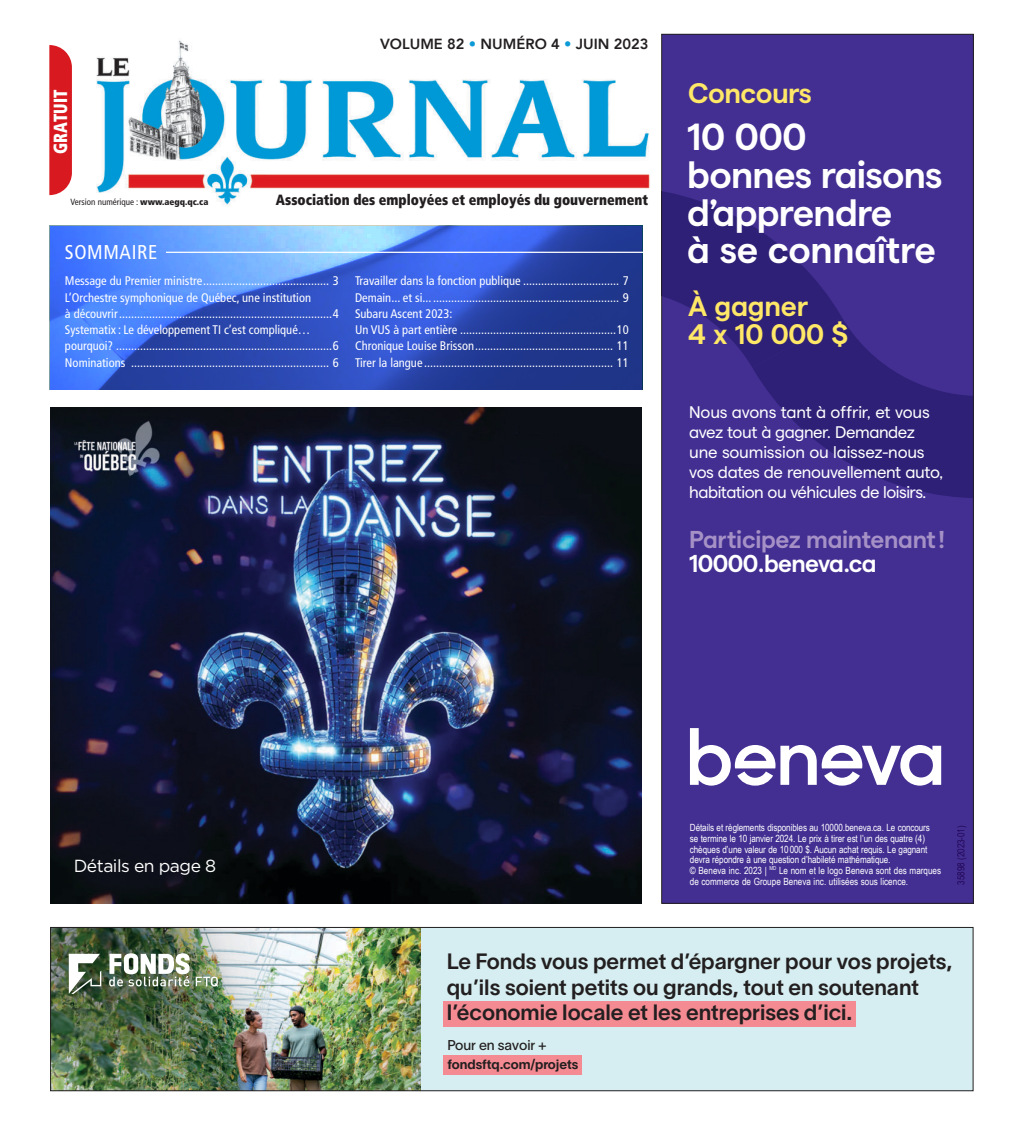
<style>
.page{position:relative;width:1024px;height:1125px;background:#fff}
.page>*{position:absolute;margin:0;border:0;box-sizing:border-box;transform-origin:0 0}
.t1{font:700 37.75px/37.8px "Matter Beneva Semi";letter-spacing:-.02em;color:#fff}
.t2{font:700 28.25px/28.2px "Matter Beneva Semi";letter-spacing:-.01em;color:#ffe767}
.t3{font:700 24.38px "Matter Beneva Semi";letter-spacing:-.015em;color:#a591c5}
.t4{font:700 24.38px "Matter Beneva Semi";letter-spacing:-.025em;color:#fff}
.t5{font:21.75px/25.8px "Lausanne 600";color:#231f20}
.t6{font:condensed 20px "Frutiger";letter-spacing:.03em;color:#fff}
.t7{font:900 condensed 19px "Frutiger";letter-spacing:.015em;color:#fff;scale:.85 1}
.t8{font:17.5px "Gotham";letter-spacing:-.03em;color:#fff}
.t9{font:16.75px/19.9px "Matter Beneva Regular";letter-spacing:-.025em;color:#fff}
.t10{font:900 condensed 14.88px "Frutiger";color:#231f20;scale:.93 1}
.t11{font:800 14.62px "Avenir";color:#231f20}
.t12{font:14px "Lausanne 400";color:#231f20}
.t13{font:13.25px "Lausanne 700";color:#231f20}
.t14{font:condensed 12.5px/16.2px "Frutiger";color:#fff}
.t15{font:9.88px/10.6px "Arial Narrow";letter-spacing:-.01em;color:#fff}
.t16{font:9.88px "Arial Narrow";letter-spacing:-.01em;color:#230758}
.t17{font:condensed 9px "Frutiger";color:#231f20}
.s1{color:#0b9ad6}
.s2{font-weight:900}
</style>
<div class="page">
<img style="left:50px;top:408px;width:592px;height:496px">
<img style="left:50px;top:40px;width:600px;height:166px">
<svg style="left:50px;top:45px;width:22px;height:150px;background:#da282f"></svg>
<img style="left:50px;top:226px;width:592px;height:164px">
<img style="left:52px;top:929px;width:369px;height:160px">
<div style="left:421px;top:927px;width:552px;height:164px;background:#d6eef1"></div>
<svg style="left:196px;top:977px;width:22px;height:10px"></svg>
<svg style="left:109px;top:953px;width:81px;height:33px"></svg>
<svg style="left:69px;top:954px;width:32px;height:40px"></svg>
<div style="left:443px;top:1001px;width:413px;height:26px;background:#f48a92"></div>
<div style="left:443px;top:1055px;width:139px;height:20px;background:#f48a92"></div>
<div style="left:50px;top:927px;width:923px;height:164px;border:1px solid #231f20"></div>
<hr style="left:166px;top:252px;width:509px;height:1px;background:#fff">
<div style="left:662px;top:34px;width:311px;height:869px;background:#432f92"></div>
<svg style="left:663px;top:191px;width:308px;height:307px"></svg>
<svg style="left:690px;top:728px;width:251px;height:58px"></svg>
<h3 class="t7" style="left:53px;top:154px;width:78px;rotate:-90deg">GRATUIT</h3>
<p class="t11" style="left:380px;top:35px;width:270px">VOLUME 82 <span class="s1">•</span> NUMÉRO 4 <span class="s1">•</span> JUIN 2023</p>
<p class="t17" style="left:70px;top:198px;width:139px">Version numérique : <span class="s2">www.aegq.qc.ca</span></p>
<p class="t10" style="left:276px;top:194px;width:402px">Association des employées et employés du gouvernement</p>
<h3 class="t6" style="left:65px;top:244px;width:94px">SOMMAIRE</h3>
<p class="t14" style="left:65px;top:274px;width:275px">Message du Premier ministre .......................................... 3<br>L’Orchestre symphonique de Québec, une institution<br>à découvrir .......................................................................4<br>Systematix : Le développement TI c’est compliqué… pourquoi? ........................................................................6<br>Nominations .................................................................. 6</p>
<p class="t14" style="left:355px;top:274px;width:275px">Travailler dans la fonction publique ................................ 7<br>Demain... et si... .............................................................. 9<br>Subaru Ascent 2023:<br>Un VUS à part entière ....................................................10<br>Chronique Louise Brisson .............................................. 11<br>Tirer la langue ............................................................... 11</p>
<h2 class="t2" style="left:688px;top:79px;width:125px">Concours</h2>
<h1 class="t1" style="left:687px;top:118px;width:257px">10 000<br>bonnes raisons d’apprendre<br>à se connaître</h1>
<h2 class="t2" style="left:688px;top:292px;width:162px">À gagner<br>4 x 10 000 $</h2>
<h3 class="t9" style="left:689px;top:403px;width:256px">Nous avons tant à offrir, et vous avez tout à gagner. Demandez une soumission ou laissez-nous vos dates de renouvellement auto, habitation ou véhicules de loisirs.</h3>
<h3 class="t3" style="left:689px;top:526px;width:258px">Participez maintenant !</h3>
<h3 class="t4" style="left:689px;top:550px;width:189px">10000.beneva.ca</h3>
<h3 class="t8" style="left:74px;top:859px;width:144px">Détails en page 8</h3>
<p class="t15" style="left:690px;top:823px;width:253px">DÈtails et rËglements disponibles au 10000.beneva.ca. Le concours<br>se termine le 10 janvier 2024. Le prix ‡ tirer est líun des quatre (4) chËques díune valeur de 10 000 $. Aucun achat requis. Le gagnant devra rÈpondre ‡ une question díhabiletÈ mathÈmatique.<br>© Beneva inc. 2023 | <sup>MD</sup> Le nom et le logo Beneva sont des marques de commerce de Groupe Beneva inc. utilisÈes sous licence.</p>
<p class="t16" style="left:956px;top:885px;width:61px;rotate:-90deg">35898 (2023-01)</p>
<h3 class="t5" style="left:447px;top:950px;width:507px">Le Fonds vous permet d’épargner pour vos projets, qu’ils soient petits ou grands, tout en soutenant l’économie locale et les entreprises d’ici.</h3>
<p class="t12" style="left:447px;top:1040px;width:101px">Pour en savoir +</p>
<p class="t13" style="left:447px;top:1059px;width:132px">fondsftq.com/projets</p>
</div>
